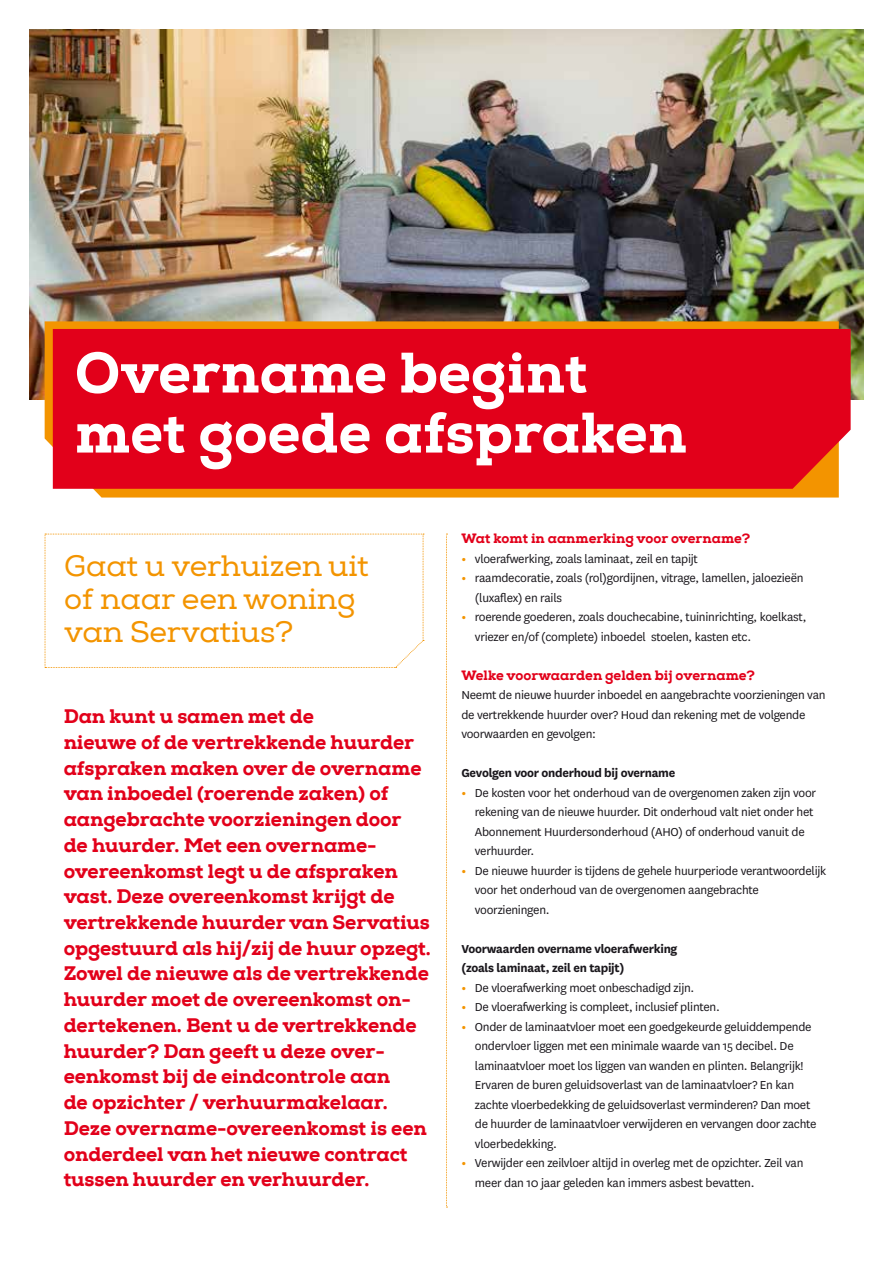
<style>
.page{position:relative;width:893px;height:1263px;background:#fff}
.page>*{position:absolute;margin:0;border:0;box-sizing:border-box;transform-origin:0 0}
.t1{font:800 57px/60px "Nexa Slab";color:#fff}
.t2{font:30px/33px "Nexa Slab";letter-spacing:-.005em;color:#f39400}
.t3{font:800 19.5px/25.7px "Nexa Slab";letter-spacing:-.005em;color:#e2001a}
.t4{font:13.5px/19.5px "National";letter-spacing:-.02em;color:#1a171c}
.t5{font:700 13.5px/19.5px "National";letter-spacing:-.02em;color:#1a171c}
.t6{font:800 13.5px "Nexa Slab";color:#e2001a}
.s1{font-weight:700;color:#f39400}
</style>
<div class="page">
<img style="left:30px;top:30px;width:833px;height:370px">
<svg style="left:45px;top:321px;width:794px;height:176px;background:#f09810"></svg>
<div style="left:53px;top:329px;width:798px;height:160px;background:#e2001a"></div>
<svg style="left:446px;top:534px;width:1px;height:674px"></svg>
<svg style="left:45px;top:534px;width:379px;height:134px"></svg>
<h1 class="t1" style="left:75px;top:343px;width:613px">Overname begint met goede afspraken</h1>
<h2 class="t2" style="left:64px;top:550px;width:306px">Gaat u verhuizen uit of naar een woning van Servatius?</h2>
<p class="t3" style="left:64px;top:704px;width:369px">Dan kunt u samen met de<br>nieuwe of de vertrekkende huurder afspraken maken over de overname van inboedel (roerende zaken) of aangebrachte voorzieningen door<br>de huurder. Met een overname&shy;overeenkomst legt u de afspraken vast. Deze overeenkomst krijgt de vertrekkende huurder van Servatius opgestuurd als hij/zij de huur opzegt.<br>Zowel de nieuwe als de vertrekkende huurder moet de overeenkomst on&shy;dertekenen. Bent u de vertrekkende huurder? Dan geeft u deze over&shy;eenkomst bij de eindcontrole aan<br>de opzichter / verhuurmakelaar.<br>Deze overname-overeenkomst is een onderdeel van het nieuwe contract tussen huurder en verhuurder.</p>
<p class="t6" style="left:461px;top:530px;width:291px">Wat komt in aanmerking voor overname?</p>
<p class="t4" style="left:461px;top:548px;width:238px"><span class="s1">•</span> vloerafwerking, zoals laminaat, zeil en tapijt</p>
<p class="t4" style="left:475px;top:568px;width:330px;text-indent:-14px"><span class="s1">•</span> raamdecoratie, zoals (rol)gordijnen, vitrage, lamellen, jaloezieën (luxaflex) en rails</p>
<p class="t4" style="left:475px;top:607px;width:333px;text-indent:-14px"><span class="s1">•</span> roerende goederen, zoals douchecabine, tuininrichting, koelkast, vriezer en/of (complete) inboedel stoelen, kasten etc.</p>
<p class="t6" style="left:461px;top:666px;width:295px">Welke voorwaarden gelden bij overname?</p>
<p class="t4" style="left:461px;top:685px;width:366px">Neemt de nieuwe huurder inboedel en aangebrachte voorzieningen van de vertrekkende huurder over? Houd dan rekening met de volgende voorwaarden en gevolgen:</p>
<p class="t5" style="left:461px;top:762px;width:216px">Gevolgen voor onderhoud bij overname</p>
<p class="t4" style="left:475px;top:782px;width:343px;text-indent:-14px"><span class="s1">•</span> De kosten voor het onderhoud van de overgenomen zaken zijn voor rekening van de nieuwe huurder. Dit onderhoud valt niet onder het Abonnement Huurdersonderhoud (AHO) of onderhoud vanuit de verhuurder.</p>
<p class="t4" style="left:475px;top:860px;width:353px;text-indent:-14px"><span class="s1">•</span> De nieuwe huurder is tijdens de gehele huurperiode verantwoordelijk voor het onderhoud van de overgenomen aangebrachte voorzieningen.</p>
<p class="t5" style="left:461px;top:938px;width:218px">Voorwaarden overname vloerafwerking (zoals laminaat, zeil en tapijt)</p>
<p class="t4" style="left:461px;top:977px;width:235px"><span class="s1">•</span> De vloerafwerking moet onbeschadigd zijn.</p>
<p class="t4" style="left:461px;top:997px;width:260px"><span class="s1">•</span> De vloerafwerking is compleet, inclusief plinten.</p>
<p class="t4" style="left:475px;top:1016px;width:343px;text-indent:-14px"><span class="s1">•</span> Onder de laminaatvloer moet een goedgekeurde geluiddempende ondervloer liggen met een minimale waarde van 15 decibel. De laminaatvloer moet los liggen van wanden en plinten. Belangrijk!<br>Ervaren de buren geluidsoverlast van de laminaatvloer? En kan zachte vloerbedekking de geluidsoverlast verminderen? Dan moet de huurder de laminaatvloer verwijderen en vervangen door zachte vloerbedekking.</p>
<p class="t4" style="left:475px;top:1152px;width:330px;text-indent:-14px"><span class="s1">•</span> Verwijder een zeilvloer altijd in overleg met de opzichter. Zeil van meer dan 10 jaar geleden kan immers asbest bevatten.</p>
</div>
